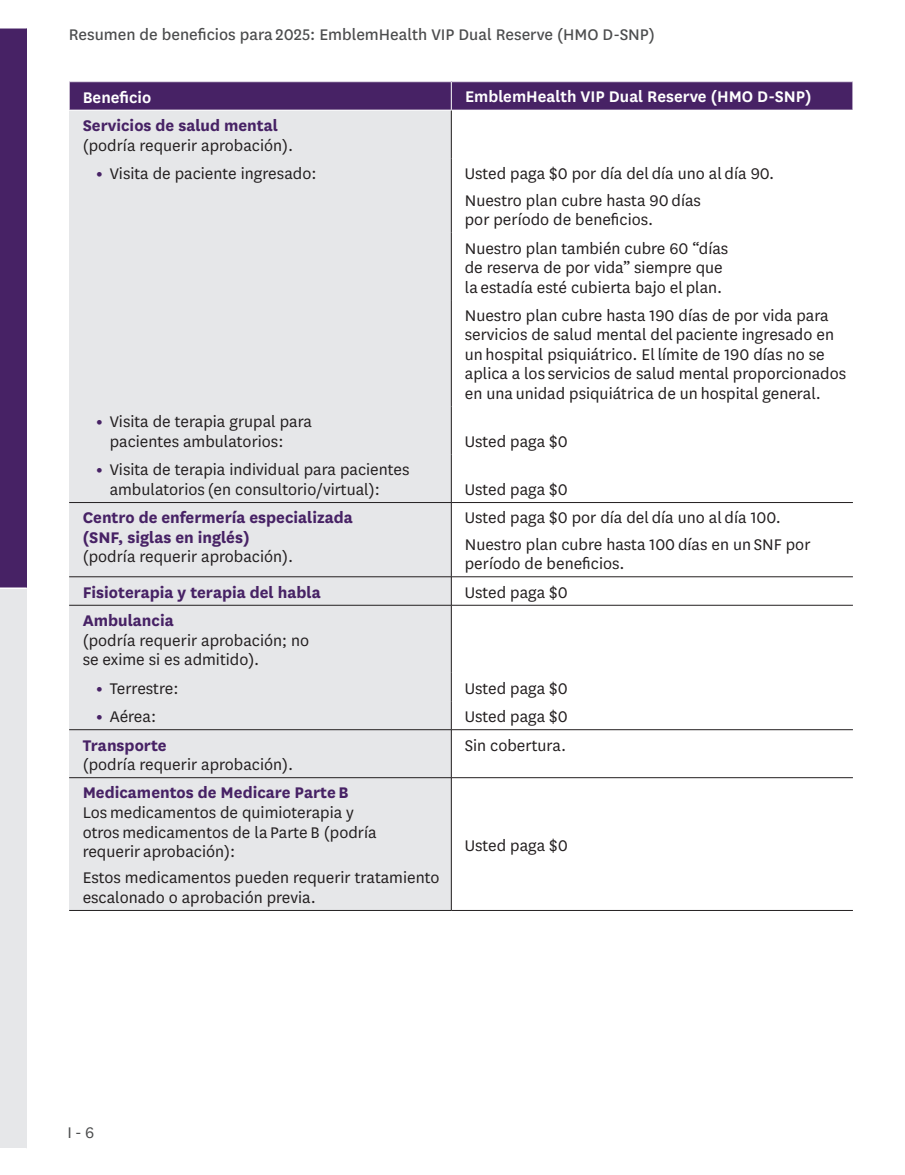
<style>
.page{position:relative;width:905px;height:1175px;background:#fff}
.page>*{position:absolute;margin:0;border:0;box-sizing:border-box;transform-origin:0 0}
.t1{font:18px/19.5px "National";color:#231f20}
.t2{font:700 18px/19.5px "National";color:#472265}
.t3{font:18px "National";color:#4b4c4d}
.t4{font:600 18px "National";color:#fff}
.t5{font:18px "National";color:#4b4c4d}
.s1{font-weight:800;color:#472265}
</style>
<div class="page">
<div style="left:0;top:28px;width:27px;height:560px;background:#472265"></div>
<div style="left:0;top:588px;width:27px;height:560px;background:#e6e7e9"></div>
<hr style="left:0;top:587px;width:27px;height:2px;background:#fff">
<div style="left:69px;top:82px;width:382px;height:28px;background:#472265"></div>
<div style="left:451px;top:82px;width:401px;height:28px;background:#472265"></div>
<div style="left:69px;top:110px;width:382px;height:48px;background:#e6e7e9"></div>
<div style="left:69px;top:158px;width:382px;height:74px;background:#e6e7e9"></div>
<div style="left:69px;top:232px;width:382px;height:68px;background:#e6e7e9"></div>
<div style="left:69px;top:300px;width:382px;height:106px;background:#e6e7e9"></div>
<div style="left:69px;top:406px;width:382px;height:48px;background:#e6e7e9"></div>
<div style="left:69px;top:454px;width:382px;height:48px;background:#e6e7e9"></div>
<div style="left:69px;top:502px;width:382px;height:75px;background:#e6e7e9"></div>
<div style="left:69px;top:577px;width:382px;height:28px;background:#e6e7e9"></div>
<div style="left:69px;top:605px;width:382px;height:67px;background:#e6e7e9"></div>
<div style="left:69px;top:672px;width:382px;height:29px;background:#e6e7e9"></div>
<div style="left:69px;top:701px;width:382px;height:28px;background:#e6e7e9"></div>
<div style="left:69px;top:729px;width:382px;height:48px;background:#e6e7e9"></div>
<div style="left:69px;top:777px;width:382px;height:133px;background:#e6e7e9"></div>
<svg style="left:69px;top:82px;width:1px;height:28px"></svg>
<svg style="left:852px;top:82px;width:1px;height:28px"></svg>
<hr style="left:69px;top:110px;width:382px;height:1px;background:#fff">
<hr style="left:69px;top:502px;width:382px;height:1px;background:#231f20">
<hr style="left:451px;top:502px;width:401px;height:1px;background:#231f20">
<hr style="left:69px;top:576px;width:382px;height:1px;background:#231f20">
<hr style="left:451px;top:576px;width:401px;height:1px;background:#231f20">
<hr style="left:69px;top:605px;width:382px;height:1px;background:#231f20">
<hr style="left:451px;top:605px;width:401px;height:1px;background:#231f20">
<hr style="left:69px;top:729px;width:382px;height:1px;background:#231f20">
<hr style="left:451px;top:729px;width:401px;height:1px;background:#231f20">
<hr style="left:69px;top:777px;width:382px;height:1px;background:#231f20">
<hr style="left:451px;top:777px;width:401px;height:1px;background:#231f20">
<hr style="left:69px;top:910px;width:382px;height:1px;background:#231f20">
<hr style="left:451px;top:910px;width:401px;height:1px;background:#231f20">
<hr style="left:451px;top:110px;width:1px;height:48px;background:#231f20">
<hr style="left:451px;top:158px;width:1px;height:74px;background:#231f20">
<hr style="left:451px;top:232px;width:1px;height:68px;background:#231f20">
<hr style="left:451px;top:300px;width:1px;height:106px;background:#231f20">
<hr style="left:451px;top:406px;width:1px;height:48px;background:#231f20">
<hr style="left:451px;top:454px;width:1px;height:48px;background:#231f20">
<hr style="left:451px;top:503px;width:1px;height:73px;background:#231f20">
<svg style="left:451px;top:577px;width:1px;height:28px"></svg>
<hr style="left:451px;top:605px;width:1px;height:67px;background:#231f20">
<svg style="left:451px;top:672px;width:1px;height:57px"></svg>
<hr style="left:451px;top:730px;width:1px;height:47px;background:#231f20">
<hr style="left:451px;top:778px;width:1px;height:132px;background:#231f20">
<svg style="left:451px;top:82px;width:1px;height:28px"></svg>
<p class="t3" style="left:69px;top:23px;width:587px">Resumen de beneficios para 2025: EmblemHealth VIP Dual Reserve (HMO D-SNP)</p>
<p class="t4" style="left:83px;top:85px;width:70px">Beneficio</p>
<p class="t4" style="left:465px;top:84px;width:348px">EmblemHealth VIP Dual Reserve (HMO D-SNP)</p>
<p class="t2" style="left:83px;top:115px;width:197px">Servicios de salud mental</p>
<p class="t1" style="left:83px;top:135px;width:212px">(podría requerir aprobación).</p>
<p class="t1" style="left:96px;top:163px;width:222px"><span class="s1">•</span> Visita de paciente ingresado:</p>
<p class="t1" style="left:465px;top:163px;width:311px">Usted paga $0 por día del día uno al día 90.</p>
<p class="t1" style="left:465px;top:189px;width:238px">Nuestro plan cubre hasta 90 días por período de beneficios.</p>
<p class="t1" style="left:465px;top:237px;width:265px">Nuestro plan también cubre 60 “días de reserva de por vida” siempre que la estadía esté cubierta bajo el plan.</p>
<p class="t1" style="left:465px;top:305px;width:383px">Nuestro plan cubre hasta 190 días de por vida para servicios de salud mental del paciente ingresado en un hospital psiquiátrico. El límite de 190 días no se aplica a los servicios de salud mental proporcionados en una unidad psiquiátrica de un hospital general.</p>
<p class="t1" style="left:465px;top:431px;width:104px">Usted paga $0</p>
<p class="t1" style="left:465px;top:479px;width:104px">Usted paga $0</p>
<p class="t1" style="left:110px;top:411px;width:204px;text-indent:-14px"><span class="s1">•</span> Visita de terapia grupal para pacientes ambulatorios:</p>
<p class="t1" style="left:110px;top:459px;width:301px;text-indent:-14px"><span class="s1">•</span> Visita de terapia individual para pacientes ambulatorios (en consultorio/virtual):</p>
<p class="t2" style="left:83px;top:507px;width:272px">Centro de enfermería especializada (SNF, siglas en inglés)</p>
<p class="t1" style="left:83px;top:546px;width:212px">(podría requerir aprobación).</p>
<p class="t1" style="left:465px;top:507px;width:317px">Usted paga $0 por día del día uno al día 100.</p>
<p class="t1" style="left:465px;top:533px;width:347px">Nuestro plan cubre hasta 100 días en un SNF por período de beneficios.</p>
<p class="t2" style="left:83px;top:581px;width:239px">Fisioterapia y terapia del habla</p>
<p class="t1" style="left:465px;top:581px;width:104px">Usted paga $0</p>
<p class="t2" style="left:83px;top:609px;width:93px">Ambulancia</p>
<p class="t1" style="left:83px;top:629px;width:228px">(podría requerir aprobación; no se exime si es admitido).</p>
<p class="t1" style="left:96px;top:677px;width:84px"><span class="s1">•</span> Terrestre:</p>
<p class="t1" style="left:96px;top:706px;width:62px"><span class="s1">•</span> Aérea:</p>
<p class="t1" style="left:465px;top:677px;width:104px">Usted paga $0</p>
<p class="t1" style="left:465px;top:706px;width:104px">Usted paga $0</p>
<p class="t2" style="left:83px;top:734px;width:85px">Transporte</p>
<p class="t1" style="left:83px;top:754px;width:212px">(podría requerir aprobación).</p>
<p class="t2" style="left:83px;top:782px;width:268px">Medicamentos de Medicare Parte B</p>
<p class="t1" style="left:83px;top:802px;width:295px">Los medicamentos de quimioterapia y otros medicamentos de la Parte B (podría requerir aprobación):</p>
<p class="t1" style="left:83px;top:867px;width:358px">Estos medicamentos pueden requerir tratamiento escalonado o aprobación previa.</p>
<p class="t1" style="left:465px;top:734px;width:103px">Sin cobertura.</p>
<p class="t1" style="left:465px;top:834px;width:105px">Usted paga $0</p>
<p class="t5" style="left:68px;top:1121px;width:28px">I - 6</p>
</div>
